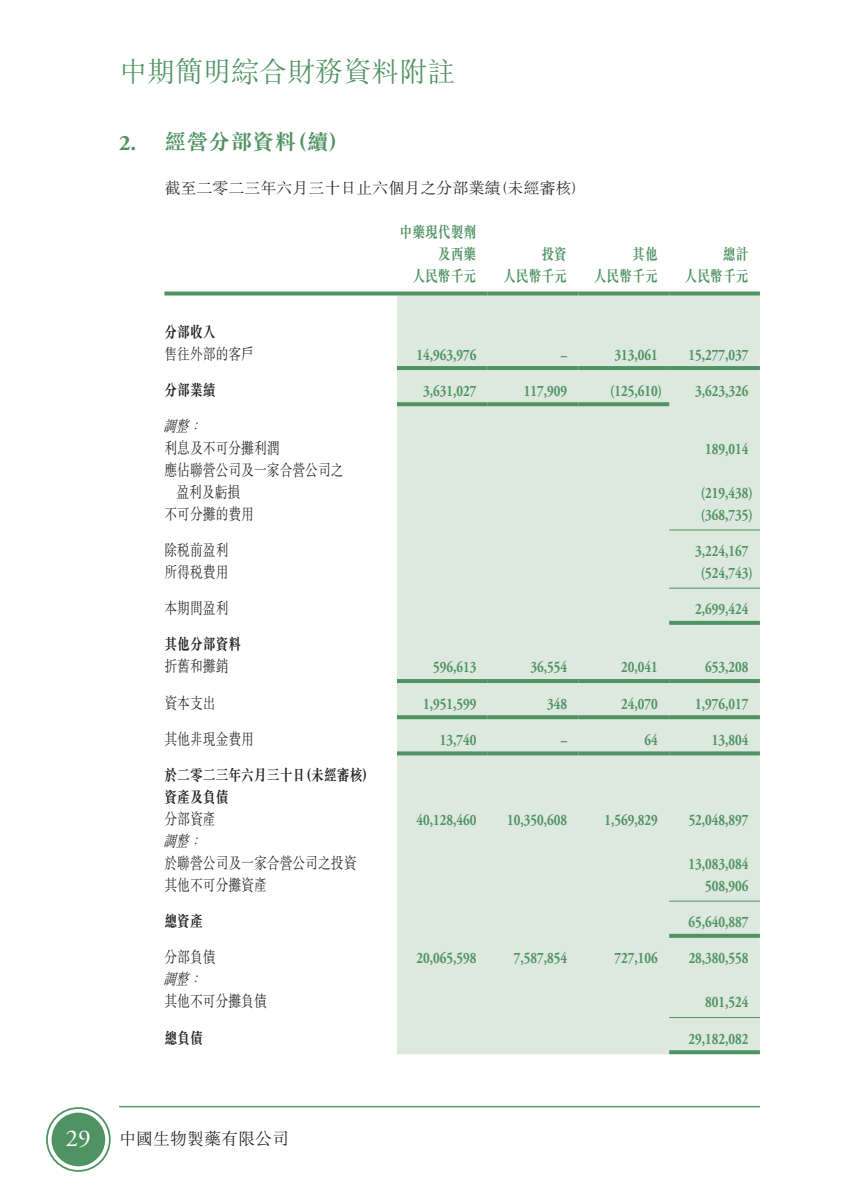
<style>
.page{position:relative;width:845px;height:1191px;background:#fff}
.page>*{position:absolute;margin:0;border:0;box-sizing:border-box;transform-origin:0 0}
.t1{font:300 28px "M Sung HK";color:#509363}
.t2{font:24px "Adobe Garamond Pro";color:#fff;scale:1.05 1}
.t3{font:700 22px "M Sung HK";color:#509363}
.t4{font:700 22px "Adobe Garamond Pro";color:#509363}
.t5{font:300 17px "M Sung HK";color:#231f20}
.t6{font:700 16px "Adobe Garamond Pro";color:#509363;scale:.8 1}
.t7{font:300 16px/22px "M Sung HK";color:#231f20;scale:.8 1}
.t8{font:700 16px/22px "M Sung HK";color:#231f20;scale:.8 1}
.t9{font:700 16px "M Sung HK";color:#509363;scale:.8 1}
.t10{font:300 16px "M Sung HK";color:#231f20}
.t11{font:italic 300 16px "M Sung HK";color:#231f20;scale:.8 1}
</style>
<div class="page">
<hr style="left:119px;top:1106px;width:641px;height:1px;background:#509363">
<div style="left:52px;top:1112px;width:53px;height:54px;background:#509363;border-radius:50%"></div>
<div style="left:46px;top:1107px;width:65px;height:64px;border:2px solid #509363;border-radius:50%"></div>
<div style="left:397px;top:295px;width:363px;height:759px;background:#dde9de"></div>
<svg style="left:164px;top:291px;width:233px;height:4px"></svg>
<svg style="left:397px;top:291px;width:91px;height:4px"></svg>
<svg style="left:488px;top:291px;width:90px;height:4px"></svg>
<svg style="left:578px;top:291px;width:91px;height:4px"></svg>
<svg style="left:669px;top:291px;width:91px;height:4px"></svg>
<hr style="left:397px;top:366px;width:91px;height:4px;background:#509363">
<hr style="left:488px;top:366px;width:90px;height:4px;background:#509363">
<hr style="left:578px;top:366px;width:91px;height:4px;background:#509363">
<hr style="left:669px;top:366px;width:91px;height:4px;background:#509363">
<svg style="left:397px;top:402px;width:91px;height:4px"></svg>
<svg style="left:488px;top:402px;width:90px;height:4px"></svg>
<svg style="left:578px;top:402px;width:91px;height:4px"></svg>
<hr style="left:669px;top:529px;width:91px;height:1px;background:#509363">
<hr style="left:669px;top:587px;width:91px;height:1px;background:#509363">
<svg style="left:669px;top:621px;width:91px;height:4px"></svg>
<hr style="left:397px;top:679px;width:91px;height:4px;background:#509363">
<hr style="left:488px;top:679px;width:90px;height:4px;background:#509363">
<hr style="left:578px;top:679px;width:91px;height:4px;background:#509363">
<hr style="left:669px;top:679px;width:91px;height:4px;background:#509363">
<svg style="left:397px;top:715px;width:91px;height:4px"></svg>
<svg style="left:488px;top:715px;width:90px;height:4px"></svg>
<svg style="left:578px;top:715px;width:91px;height:4px"></svg>
<svg style="left:669px;top:715px;width:91px;height:4px"></svg>
<svg style="left:397px;top:751px;width:91px;height:4px"></svg>
<svg style="left:488px;top:751px;width:90px;height:4px"></svg>
<svg style="left:578px;top:751px;width:91px;height:4px"></svg>
<svg style="left:669px;top:751px;width:91px;height:4px"></svg>
<hr style="left:669px;top:900px;width:91px;height:1px;background:#509363">
<svg style="left:669px;top:933px;width:91px;height:4px"></svg>
<hr style="left:669px;top:1017px;width:91px;height:1px;background:#509363">
<svg style="left:669px;top:1050px;width:91px;height:4px"></svg>
<h1 class="t1" style="left:119px;top:52px;width:338px">中期簡明綜合財務資料附註</h1>
<h3 class="t4" style="left:119px;top:130px;width:19px">2.</h3>
<h3 class="t3" style="left:164px;top:127px;width:133px">經營分部資料</h3>
<h3 class="t3" style="left:287px;top:127px;width:63px">（續(</h3>
<p class="t10" style="left:164px;top:177px;width:337px">截至二零二三年六月三十日止六個月之分部業績</p>
<p class="t9" style="left:399px;top:221px;width:97px">中藥現代製劑</p>
<p class="t10" style="left:493px;top:177px;width:95px">（未經審核(</p>
<p class="t9" style="left:438px;top:243px;width:50px">及西藥</p>
<p class="t9" style="left:541px;top:243px;width:33px">投資</p>
<p class="t9" style="left:632px;top:243px;width:34px">其他</p>
<p class="t9" style="left:723px;top:243px;width:33px">總計</p>
<p class="t9" style="left:412px;top:265px;width:81px">人民幣千元</p>
<p class="t9" style="left:503px;top:265px;width:82px">人民幣千元</p>
<p class="t9" style="left:594px;top:265px;width:81px">人民幣千元</p>
<p class="t9" style="left:684px;top:265px;width:81px">人民幣千元</p>
<p class="t8" style="left:164px;top:320px;width:65px">分部收入</p>
<p class="t7" style="left:164px;top:342px;width:114px">售往外部的客戶</p>
<p class="t6" style="left:416px;top:345px;width:76px">14,963,976</p>
<p class="t6" style="left:561px;top:345px;width:10px">–</p>
<p class="t6" style="left:614px;top:345px;width:56px">313,061</p>
<p class="t6" style="left:688px;top:345px;width:76px">15,277,037</p>
<p class="t8" style="left:164px;top:378px;width:65px">分部業績</p>
<p class="t11" style="left:188px;top:415px;width:25px">：</p>
<p class="t11" style="left:163px;top:415px;width:41px">調整</p>
<p class="t6" style="left:423px;top:381px;width:68px">3,631,027</p>
<p class="t6" style="left:524px;top:381px;width:56px">117,909</p>
<p class="t6" style="left:610px;top:381px;width:66px">)125,610(</p>
<p class="t6" style="left:695px;top:381px;width:68px">3,623,326</p>
<p class="t7" style="left:164px;top:436px;width:225px">利息及不可分攤利潤<br>應佔聯營公司及一家合營公司之</p>
<p class="t6" style="left:705px;top:439px;width:56px">189,014</p>
<p class="t7" style="left:176px;top:480px;width:81px">盈利及虧損</p>
<p class="t6" style="left:701px;top:483px;width:66px">)219,438(</p>
<p class="t7" style="left:164px;top:502px;width:114px">不可分攤的費用</p>
<p class="t6" style="left:701px;top:505px;width:66px">)368,735(</p>
<p class="t7" style="left:164px;top:538px;width:81px">除稅前盈利</p>
<p class="t6" style="left:695px;top:542px;width:68px">3,224,167</p>
<p class="t7" style="left:164px;top:560px;width:81px">所得稅費用</p>
<p class="t6" style="left:701px;top:564px;width:66px">)524,743(</p>
<p class="t7" style="left:164px;top:596px;width:81px">本期間盈利</p>
<p class="t8" style="left:164px;top:633px;width:98px">其他分部資料</p>
<p class="t6" style="left:695px;top:600px;width:68px">2,699,424</p>
<p class="t7" style="left:164px;top:655px;width:81px">折舊和攤銷</p>
<p class="t6" style="left:433px;top:658px;width:56px">596,613</p>
<p class="t6" style="left:530px;top:658px;width:47px">36,554</p>
<p class="t6" style="left:621px;top:658px;width:47px">20,041</p>
<p class="t6" style="left:705px;top:658px;width:56px">653,208</p>
<p class="t7" style="left:164px;top:691px;width:65px">資本支出</p>
<p class="t6" style="left:423px;top:694px;width:68px">1,951,599</p>
<p class="t6" style="left:547px;top:694px;width:26px">348</p>
<p class="t6" style="left:621px;top:694px;width:47px">24,070</p>
<p class="t6" style="left:695px;top:694px;width:68px">1,976,017</p>
<p class="t7" style="left:164px;top:727px;width:114px">其他非現金費用</p>
<p class="t6" style="left:440px;top:730px;width:47px">13,740</p>
<p class="t6" style="left:561px;top:730px;width:10px">–</p>
<p class="t6" style="left:644px;top:730px;width:18px">64</p>
<p class="t6" style="left:712px;top:730px;width:47px">13,804</p>
<p class="t8" style="left:164px;top:763px;width:177px">於二零二三年六月三十日資產及負債</p>
<p class="t8" style="left:300px;top:763px;width:94px">（未經審核(</p>
<p class="t7" style="left:164px;top:807px;width:65px">分部資產</p>
<p class="t11" style="left:188px;top:830px;width:25px">：</p>
<p class="t11" style="left:163px;top:830px;width:41px">調整</p>
<p class="t6" style="left:416px;top:810px;width:76px">40,128,460</p>
<p class="t6" style="left:507px;top:810px;width:76px">10,350,608</p>
<p class="t6" style="left:604px;top:810px;width:68px">1,569,829</p>
<p class="t6" style="left:688px;top:810px;width:76px">52,048,897</p>
<p class="t7" style="left:164px;top:851px;width:241px">於聯營公司及一家合營公司之投資</p>
<p class="t6" style="left:688px;top:854px;width:76px">13,083,084</p>
<p class="t7" style="left:164px;top:873px;width:130px">其他不可分攤資產</p>
<p class="t6" style="left:705px;top:876px;width:56px">508,906</p>
<p class="t8" style="left:164px;top:909px;width:49px">總資產</p>
<p class="t6" style="left:688px;top:913px;width:76px">65,640,887</p>
<p class="t7" style="left:164px;top:946px;width:65px">分部負債</p>
<p class="t11" style="left:188px;top:968px;width:25px">：</p>
<p class="t11" style="left:163px;top:968px;width:41px">調整</p>
<p class="t6" style="left:416px;top:949px;width:76px">20,065,598</p>
<p class="t6" style="left:514px;top:949px;width:68px">7,587,854</p>
<p class="t6" style="left:614px;top:949px;width:56px">727,106</p>
<p class="t6" style="left:688px;top:949px;width:76px">28,380,558</p>
<p class="t7" style="left:164px;top:990px;width:130px">其他不可分攤負債</p>
<p class="t6" style="left:705px;top:993px;width:56px">801,524</p>
<p class="t8" style="left:164px;top:1026px;width:49px">總負債</p>
<p class="t6" style="left:688px;top:1029px;width:76px">29,182,082</p>
<h2 class="t2" style="left:59px;top:1123px;width:32px">2929</h2>
<p class="t5" style="left:119px;top:1127px;width:171px">中國生物製藥有限公司</p>
</div>
